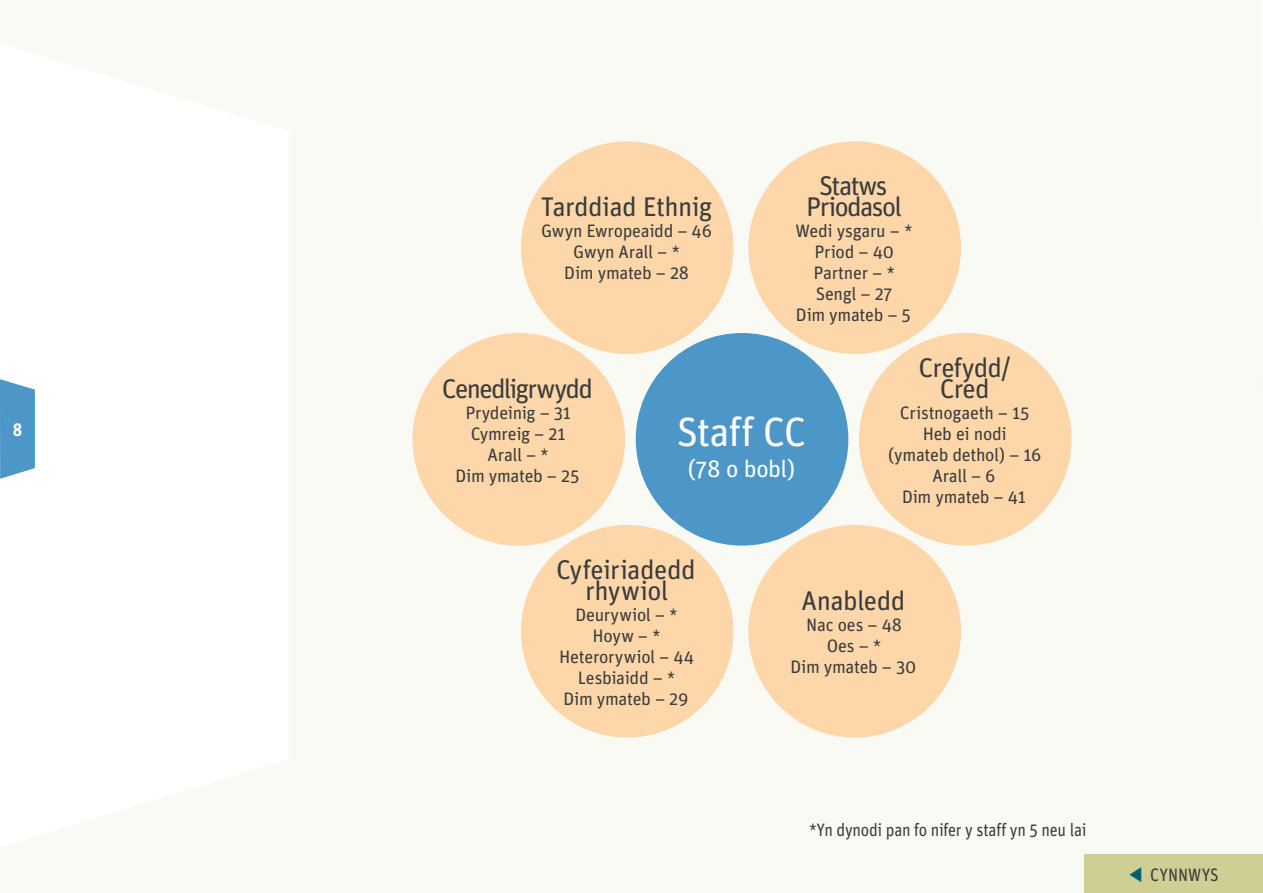
<style>
.page{position:relative;width:1263px;height:893px;background:#fff}
.page>*{position:absolute;margin:0;border:0;box-sizing:border-box;transform-origin:0 0}
.t1{font:40.8px "Unit OT";letter-spacing:-.025em;color:#fff}
.t2{font:27px/21px "Unit OT";letter-spacing:-.03em;color:#3c3c3b;text-align:center}
.t3{font:27px/21px "Unit OT";letter-spacing:-.06em;color:#3c3c3b;text-align:center}
.t4{font:23.85px "Unit OT";color:#fff}
.t5{font:18px/21px "Unit OT";letter-spacing:-.015em;color:#3c3c3b;text-align:center}
.t6{font:18px "Unit OT";letter-spacing:-.015em;color:#3c3c3b;scale:.9 1}
.t7{font:700 18px "Unit OT";color:#fff;scale:.9 1}
.s1{color:#006071}
</style>
<div class="page">
<div style="left:412px;top:333px;width:213px;height:213px;background:#fdd7aa;border-radius:50%"></div>
<div style="left:859px;top:333px;width:212px;height:213px;background:#fdd7aa;border-radius:50%"></div>
<div style="left:521px;top:525px;width:212px;height:213px;background:#fdd7aa;border-radius:50%"></div>
<div style="left:748px;top:525px;width:213px;height:213px;background:#fdd7aa;border-radius:50%"></div>
<div style="left:521px;top:141px;width:212px;height:213px;background:#fdd7aa;border-radius:50%"></div>
<div style="left:748px;top:141px;width:213px;height:213px;background:#fdd7aa;border-radius:50%"></div>
<div style="left:636px;top:333px;width:212px;height:213px;background:#4c96c8;border-radius:50%"></div>
<svg style="left:0;top:379px;width:35px;height:100px"></svg>
<div style="left:1084px;top:855px;width:179px;height:38px;background:#cece95"></div>
<p class="t7" style="left:13px;top:418px;width:12px">8</p>
<h2 class="t2" style="left:541px;top:196px;width:173px">Tarddiad Ethnig</h2>
<p class="t5" style="left:541px;top:220px;width:172px">Gwyn Ewropeaidd – 46<br>Gwyn Arall – *<br>Dim ymateb – 28</p>
<h2 class="t3" style="left:806px;top:175px;width:97px">Statws<br>Priodasol</h2>
<p class="t5" style="left:796px;top:220px;width:119px">Wedi ysgaru – *<br>Priod – 40<br>Partner – *<br>Sengl – 27<br>Dim ymateb – 5</p>
<h2 class="t3" style="left:442px;top:377px;width:153px">Cenedligrwydd</h2>
<p class="t5" style="left:455px;top:401px;width:126px">Prydeinig – 31<br>Cymreig – 21<br>Arall – *<br>Dim ymateb – 25</p>
<h1 class="t1" style="left:677px;top:406px;width:131px">Staff CC</h1>
<h3 class="t4" style="left:688px;top:453px;width:109px">(78 o bobl)</h3>
<h2 class="t2" style="left:918px;top:356px;width:94px">Crefydd/<br>Cred</h2>
<p class="t5" style="left:888px;top:401px;width:155px">Cristnogaeth – 15<br>Heb ei nodi<br>(ymateb dethol) – 16<br>Arall – 6<br>Dim ymateb – 41</p>
<h2 class="t2" style="left:556px;top:559px;width:141px">Cyfeiriadedd rhywiol</h2>
<p class="t5" style="left:559px;top:604px;width:136px">Deurywiol – *<br>Hoyw – *<br>Heterorywiol – 44<br>Lesbiaidd – *<br>Dim ymateb – 29</p>
<h2 class="t2" style="left:801px;top:590px;width:105px">Anabledd</h2>
<p class="t5" style="left:790px;top:614px;width:127px">Nac oes – 48<br>Oes – *<br>Dim ymateb – 30</p>
<p class="t6" style="left:809px;top:818px;width:310px">*Yn dynodi pan fo nifer y staff yn 5 neu lai</p>
<p class="t6" style="left:1128px;top:863px;width:102px"><span class="s1">▼</span> CYNNWYS</p>
</div>
